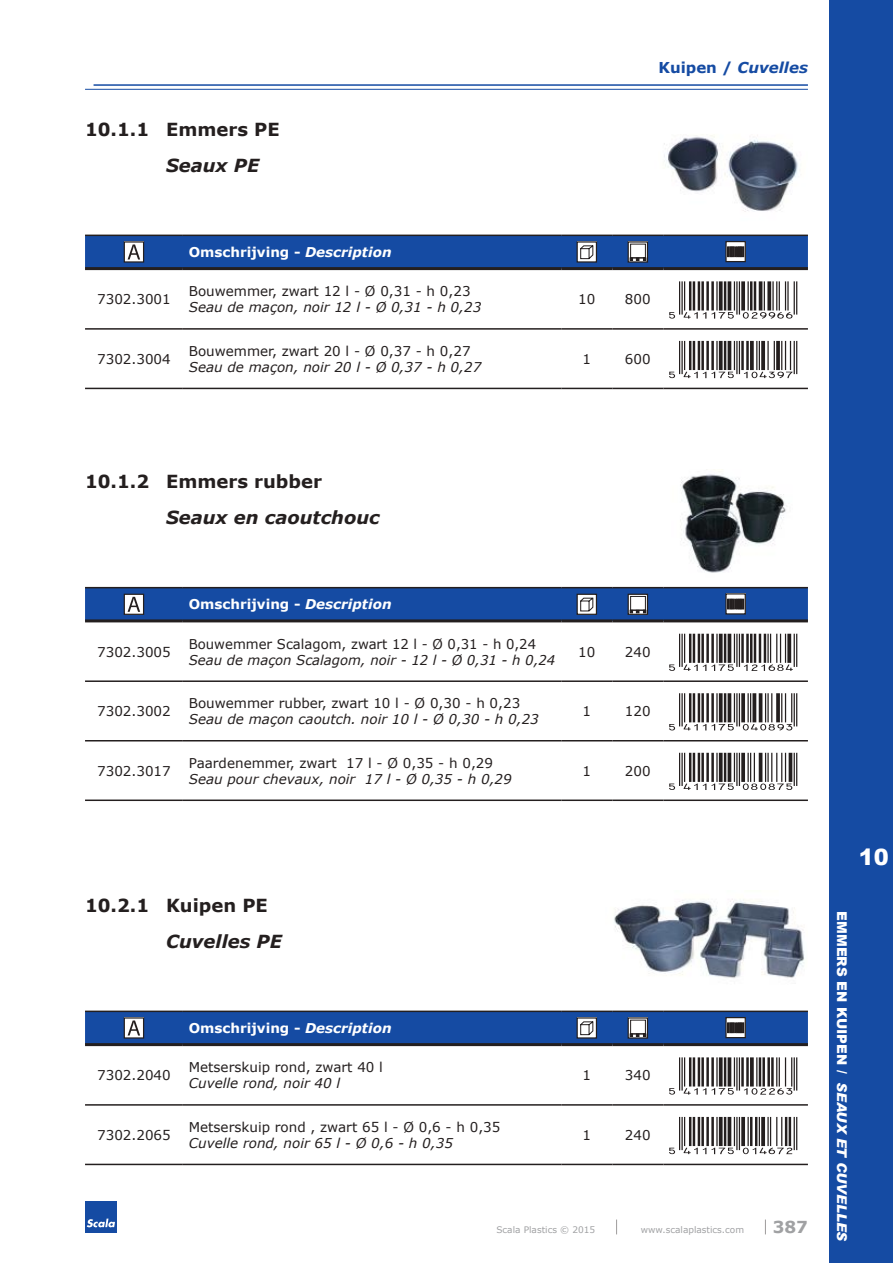
<style>
.page{position:relative;width:893px;height:1263px;background:#fff}
.page>*{position:absolute;margin:0;border:0;box-sizing:border-box;transform-origin:0 0}
.t1{font:900 22.5px "Arial";color:#fff}
.t2{font:700 18px "Verdana";color:#241f1f}
.t3{font:italic 700 18px "Verdana";color:#241f1f}
.t4{font:700 16.5px "Verdana";color:#a0a1a3}
.t5{font:italic 700 15px "Verdana";color:#154ba3}
.t6{font:13.5px "Verdana";color:#241f1f}
.t7{font:italic 13.5px "Verdana";color:#241f1f}
.t8{font:700 13.5px "Verdana";color:#fff}
.t9{font:900 13.5px "Arial";color:#fff}
.t10{font:9px "Verdana";color:#a0a1a3}
.s1{font-style:italic}
.s2{font-style:normal}
</style>
<div class="page">
<hr style="left:94px;top:84px;width:714px;height:2px;background:#154ba3">
<hr style="left:85px;top:89px;width:723px;height:1px;background:#154ba3">
<svg style="left:765px;top:1219px;width:1px;height:15px"></svg>
<svg style="left:616px;top:1219px;width:1px;height:15px"></svg>
<div style="left:85px;top:1201px;width:32px;height:32px;background:#154ba3"></div>
<svg style="left:87px;top:1218px;width:28px;height:9px"></svg>
<div style="left:829px;top:0;width:64px;height:1263px;background:#154ba3"></div>
<hr style="left:85px;top:328px;width:98px;height:2px;background:#241f1f">
<hr style="left:183px;top:328px;width:378px;height:2px;background:#241f1f">
<hr style="left:561px;top:328px;width:51px;height:2px;background:#241f1f">
<hr style="left:612px;top:328px;width:51px;height:2px;background:#241f1f">
<hr style="left:663px;top:328px;width:145px;height:2px;background:#241f1f">
<hr style="left:85px;top:388px;width:98px;height:1px;background:#241f1f">
<hr style="left:183px;top:388px;width:378px;height:1px;background:#241f1f">
<hr style="left:561px;top:388px;width:51px;height:1px;background:#241f1f">
<hr style="left:612px;top:388px;width:51px;height:1px;background:#241f1f">
<hr style="left:663px;top:388px;width:145px;height:1px;background:#241f1f">
<hr style="left:85px;top:267px;width:98px;height:3px;background:#241f1f">
<hr style="left:183px;top:267px;width:378px;height:3px;background:#241f1f">
<hr style="left:561px;top:267px;width:51px;height:3px;background:#241f1f">
<hr style="left:612px;top:267px;width:51px;height:3px;background:#241f1f">
<hr style="left:663px;top:267px;width:145px;height:3px;background:#241f1f">
<svg style="left:85px;top:235px;width:723px;height:34px;background:#204c96"></svg>
<hr style="left:85px;top:680px;width:98px;height:2px;background:#241f1f">
<hr style="left:183px;top:680px;width:378px;height:2px;background:#241f1f">
<hr style="left:561px;top:680px;width:51px;height:2px;background:#241f1f">
<hr style="left:612px;top:680px;width:51px;height:2px;background:#241f1f">
<hr style="left:663px;top:680px;width:145px;height:2px;background:#241f1f">
<hr style="left:85px;top:740px;width:98px;height:1px;background:#241f1f">
<hr style="left:183px;top:740px;width:378px;height:1px;background:#241f1f">
<hr style="left:561px;top:740px;width:51px;height:1px;background:#241f1f">
<hr style="left:612px;top:740px;width:51px;height:1px;background:#241f1f">
<hr style="left:663px;top:740px;width:145px;height:1px;background:#241f1f">
<hr style="left:85px;top:799px;width:98px;height:2px;background:#241f1f">
<hr style="left:183px;top:799px;width:378px;height:2px;background:#241f1f">
<hr style="left:561px;top:799px;width:51px;height:2px;background:#241f1f">
<hr style="left:612px;top:799px;width:51px;height:2px;background:#241f1f">
<hr style="left:663px;top:799px;width:145px;height:2px;background:#241f1f">
<hr style="left:85px;top:587px;width:98px;height:1px;background:#241f1f">
<hr style="left:183px;top:587px;width:378px;height:1px;background:#241f1f">
<hr style="left:561px;top:587px;width:51px;height:1px;background:#241f1f">
<hr style="left:612px;top:587px;width:51px;height:1px;background:#241f1f">
<hr style="left:663px;top:587px;width:145px;height:1px;background:#241f1f">
<hr style="left:85px;top:619px;width:98px;height:3px;background:#241f1f">
<hr style="left:183px;top:619px;width:378px;height:3px;background:#241f1f">
<hr style="left:561px;top:619px;width:51px;height:3px;background:#241f1f">
<hr style="left:612px;top:619px;width:51px;height:3px;background:#241f1f">
<hr style="left:663px;top:619px;width:145px;height:3px;background:#241f1f">
<svg style="left:85px;top:588px;width:723px;height:33px;background:#1f4e9a"></svg>
<hr style="left:85px;top:1104px;width:98px;height:2px;background:#241f1f">
<hr style="left:183px;top:1104px;width:378px;height:2px;background:#241f1f">
<hr style="left:561px;top:1104px;width:51px;height:2px;background:#241f1f">
<hr style="left:612px;top:1104px;width:51px;height:2px;background:#241f1f">
<hr style="left:663px;top:1104px;width:145px;height:2px;background:#241f1f">
<hr style="left:85px;top:1164px;width:98px;height:1px;background:#241f1f">
<hr style="left:183px;top:1164px;width:378px;height:1px;background:#241f1f">
<hr style="left:561px;top:1164px;width:51px;height:1px;background:#241f1f">
<hr style="left:612px;top:1164px;width:51px;height:1px;background:#241f1f">
<hr style="left:663px;top:1164px;width:145px;height:1px;background:#241f1f">
<hr style="left:85px;top:1010px;width:98px;height:2px;background:#241f1f">
<hr style="left:183px;top:1010px;width:378px;height:2px;background:#241f1f">
<hr style="left:561px;top:1010px;width:51px;height:2px;background:#241f1f">
<hr style="left:612px;top:1010px;width:51px;height:2px;background:#241f1f">
<hr style="left:663px;top:1010px;width:145px;height:2px;background:#241f1f">
<hr style="left:85px;top:1043px;width:98px;height:3px;background:#241f1f">
<hr style="left:183px;top:1043px;width:378px;height:3px;background:#241f1f">
<hr style="left:561px;top:1043px;width:51px;height:3px;background:#241f1f">
<hr style="left:612px;top:1043px;width:51px;height:3px;background:#241f1f">
<hr style="left:663px;top:1043px;width:145px;height:3px;background:#241f1f">
<svg style="left:85px;top:1011px;width:723px;height:33px;background:#1f4e9a"></svg>
<img style="left:664px;top:135px;width:134px;height:77px">
<img style="left:680px;top:474px;width:106px;height:99px">
<img style="left:614px;top:899px;width:190px;height:79px">
<h2 class="t2" style="left:85px;top:116px;width:196px">10.1.1 Emmers PE</h2>
<h2 class="t3" style="left:166px;top:152px;width:95px">Seaux PE</h2>
<p class="t6" style="left:97px;top:290px;width:75px">7302.3001</p>
<p class="t6" style="left:97px;top:350px;width:75px">7302.3004</p>
<p class="t8" style="left:189px;top:243px;width:204px">Omschrijving - <span class="s1">Description</span></p>
<p class="t6" style="left:189px;top:282px;width:283px">Bouwemmer, zwart 12 l - Ø 0,31 - h 0,23</p>
<p class="t7" style="left:189px;top:298px;width:294px">Seau de maçon, noir 12 l - Ø 0,31 - h 0,23</p>
<p class="t6" style="left:189px;top:341px;width:283px">Bouwemmer, zwart 20 l - Ø 0,37 - h 0,27</p>
<p class="t7" style="left:189px;top:358px;width:294px">Seau de maçon, noir 20 l - Ø 0,37 - h 0,27</p>
<p class="t5" style="left:658px;top:57px;width:151px"><span class="s2">Kuipen /</span> Cuvelles</p>
<p class="t6" style="left:578px;top:290px;width:19px">10</p>
<p class="t6" style="left:625px;top:290px;width:27px">800</p>
<p class="t6" style="left:582px;top:350px;width:10px">1</p>
<p class="t6" style="left:625px;top:350px;width:27px">600</p>
<h2 class="t2" style="left:85px;top:469px;width:238px">10.1.2 Emmers rubber</h2>
<h2 class="t3" style="left:166px;top:505px;width:215px">Seaux en caoutchouc</h2>
<p class="t8" style="left:189px;top:595px;width:204px">Omschrijving - <span class="s1">Description</span></p>
<p class="t6" style="left:97px;top:642px;width:75px">7302.3005</p>
<p class="t6" style="left:189px;top:634px;width:349px">Bouwemmer Scalagom, zwart 12 l - Ø 0,31 - h 0,24</p>
<p class="t7" style="left:189px;top:650px;width:368px">Seau de maçon Scalagom, noir - 12 l - Ø 0,31 - h 0,24</p>
<p class="t6" style="left:578px;top:642px;width:19px">10</p>
<p class="t6" style="left:625px;top:642px;width:27px">240</p>
<p class="t6" style="left:97px;top:702px;width:75px">7302.3002</p>
<p class="t6" style="left:189px;top:694px;width:333px">Bouwemmer rubber, zwart 10 l - Ø 0,30 - h 0,23</p>
<p class="t7" style="left:189px;top:710px;width:351px">Seau de maçon caoutch. noir 10 l - Ø 0,30 - h 0,23</p>
<p class="t6" style="left:582px;top:702px;width:10px">1</p>
<p class="t6" style="left:625px;top:702px;width:27px">120</p>
<p class="t6" style="left:97px;top:761px;width:75px">7302.3017</p>
<p class="t6" style="left:189px;top:753px;width:306px">Paardenemmer, zwart 17 l - Ø 0,35 - h 0,29</p>
<p class="t7" style="left:189px;top:769px;width:324px">Seau pour chevaux, noir 17 l - Ø 0,35 - h 0,29</p>
<p class="t6" style="left:582px;top:761px;width:10px">1</p>
<p class="t6" style="left:625px;top:761px;width:27px">200</p>
<h2 class="t2" style="left:85px;top:892px;width:184px">10.2.1 Kuipen PE</h2>
<h2 class="t3" style="left:166px;top:928px;width:118px">Cuvelles PE</h2>
<p class="t6" style="left:97px;top:1066px;width:75px">7302.2040</p>
<p class="t6" style="left:97px;top:1125px;width:75px">7302.2065</p>
<p class="t8" style="left:189px;top:1019px;width:204px">Omschrijving - <span class="s1">Description</span></p>
<p class="t6" style="left:189px;top:1058px;width:196px">Metserskuip rond, zwart 40 l</p>
<p class="t7" style="left:189px;top:1074px;width:153px">Cuvelle rond, noir 40 l</p>
<p class="t6" style="left:189px;top:1117px;width:313px">Metserskuip rond , zwart 65 l - Ø 0,6 - h 0,35</p>
<p class="t7" style="left:189px;top:1134px;width:266px">Cuvelle rond, noir 65 l - Ø 0,6 - h 0,35</p>
<p class="t6" style="left:582px;top:1066px;width:10px">1</p>
<p class="t6" style="left:625px;top:1066px;width:27px">340</p>
<p class="t6" style="left:582px;top:1125px;width:10px">1</p>
<p class="t6" style="left:625px;top:1125px;width:27px">240</p>
<p class="t10" style="left:496px;top:1224px;width:100px">Scala Plastics © 2015</p>
<p class="t10" style="left:641px;top:1224px;width:105px">www.scalaplastics.com</p>
<p class="t4" style="left:773px;top:1215px;width:37px">387</p>
<h1 class="t1" style="left:859px;top:844px;width:32px">10</h1>
<p class="t9" style="left:849px;top:911px;width:332px;rotate:90deg">EMMERS EN KUIPEN / <span class="s1">SEAUX ET CUVELLES</span></p>
</div>
